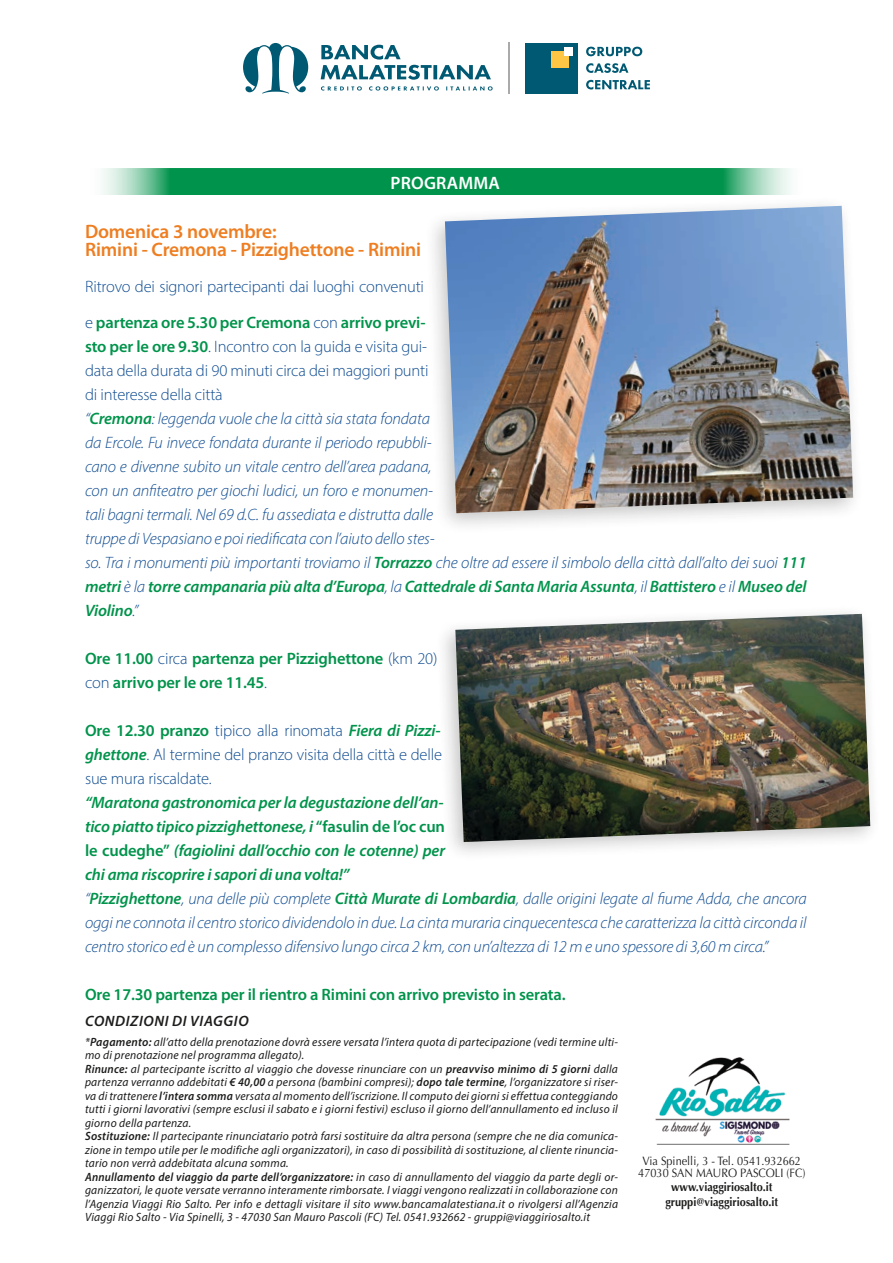
<style>
.page{position:relative;width:893px;height:1263px;background:#fff}
.page>*{position:absolute;margin:0;border:0;box-sizing:border-box;transform-origin:0 0}
.t1{font:600 19.5px/18px "Myriad Pro";letter-spacing:-.01em;color:#ee7e22}
.t2{font:600 18px "Myriad Pro";letter-spacing:.01em;color:#fff}
.t3{font:italic 300 16.5px/24px "Myriad Pro";letter-spacing:-.01em;color:#0f4c91}
.t4{font:300 16.5px/24px "Myriad Pro";letter-spacing:-.01em;color:#0f4c91}
.t5{font:600 16.5px/24px "Myriad Pro";letter-spacing:-.01em;color:#00934b}
.t6{font:italic 600 15px "Myriad Pro";letter-spacing:.04em;color:#1c1c1b}
.t7{font:12.15px/12.1px "Optima";color:#1c1c1b;text-align:center;scale:.9 1}
.t8{font:700 12.15px/14.5px "Optima";color:#1c1c1b;text-align:center;scale:.9 1}
.t9{font:italic 12px/13.5px "Myriad Pro";letter-spacing:.02em;color:#1c1c1b;scale:.96 1}
.s1{font-weight:600;color:#00934b}
.s2{font-weight:600;font-style:normal;color:#00934b}
.s3{font-style:normal}
.s4{font-weight:300;color:#0f4c91}
.s5{font-weight:600;font-style:italic;color:#00934b}
.s6{font-weight:600}
</style>
<div class="page">
<svg style="left:102px;top:168px;width:689px;height:27px;background:#1d9f60"></svg>
<div style="left:435px;top:603px;width:446px;height:259px;background:#1c1c1b;opacity:.25"></div>
<img style="left:455px;top:614px;width:415px;height:228px">
<div style="left:423px;top:194px;width:442px;height:341px;background:#1c1c1b;opacity:.25"></div>
<img style="left:445px;top:206px;width:408px;height:307px">
<svg style="left:243px;top:43px;width:65px;height:51px"></svg>
<div style="left:525px;top:43px;width:52px;height:51px;background:#005973"></div>
<div style="left:551px;top:51px;width:18px;height:17px;background:#fec645"></div>
<div style="left:564px;top:47px;width:9px;height:8px;background:#fff"></div>
<svg style="left:586px;top:47px;width:56px;height:9px"></svg>
<svg style="left:586px;top:63px;width:42px;height:10px"></svg>
<svg style="left:586px;top:80px;width:64px;height:9px"></svg>
<svg style="left:321px;top:45px;width:170px;height:35px"></svg>
<svg style="left:321px;top:86px;width:172px;height:5px"></svg>
<hr style="left:508px;top:43px;width:2px;height:51px;background:#aaaaab">
<img style="left:655px;top:1057px;width:135px;height:88px">
<h2 class="t2" style="left:391px;top:173px;width:111px">PROGRAMMA</h2>
<h1 class="t1" style="left:85px;top:223px;width:338px">Domenica 3 novembre:<br>Rimini - Cremona - Pizzighettone - Rimini</h1>
<h3 class="t4" style="left:85px;top:268px;width:342px;line-height:36px">Ritrovo dei signori partecipanti dai luoghi convenuti e <span class="s1">partenza ore 5.30 per Cremona</span> con <span class="s1">arrivo previ-</span></h3>
<p class="t3" style="left:85px;top:334px;width:723px"><span class="s2">sto per le ore 9.30</span><span class="s3">. Incontro con la guida e visita gui-<br>data della durata di 90 minuti circa dei maggiori punti<br>di interesse della città<br></span>“<span class="s1">Cremona</span>: leggenda vuole che la città sia stata fondata<br>da Ercole. Fu invece fondata durante il periodo repubbli-<br>cano e divenne subito un vitale centro dell’area padana,<br>con un anfiteatro per giochi ludici, un foro e monumen-<br>tali bagni termali. Nel 69 d.C. fu assediata e distrutta dalle<br>truppe di Vespasiano e poi riedificata con l’aiuto dello stes-<br>so. Tra i monumenti più importanti troviamo il <span class="s1">Torrazzo</span> che oltre ad essere il simbolo della città dall’alto dei suoi <span class="s1">111 metri</span> è la <span class="s1">torre campanaria più alta d’Europa</span>, la <span class="s1">Cattedrale di Santa Maria Assunta</span>, il <span class="s1">Battistero</span> e il <span class="s1">Museo del Violino</span>.”</p>
<h3 class="t5" style="left:85px;top:647px;width:354px">Ore 11.00 <span class="s4">circa</span> partenza per Pizzighettone <span class="s4">(km 20) con</span> arrivo per le ore 11.45<span class="s4">.</span></h3>
<h3 class="t4" style="left:85px;top:718px;width:358px;text-align:justify"><span class="s1">Ore 12.30 pranzo</span> tipico alla rinomata <span class="s5">Fiera di Pizzi&shy;ghettone</span>. Al termine del pranzo visita della città e delle sue mura riscaldate.</h3>
<p class="t3" style="left:85px;top:790px;width:723px"><span class="s1">“Maratona gastronomica per la degustazione dell’an-<br>tico piatto tipico pizzighettonese, i</span> <span class="s2">“fasulin de l’oc cun<br>le cudeghe”</span> <span class="s1">(fagiolini dall’occhio con le cotenne) per<br>chi ama riscoprire i sapori di una volta!”<br></span>“<span class="s1">Pizzighettone</span>, una delle più complete <span class="s1">Città Murate di Lombardia</span>, dalle origini legate al fiume Adda, che ancora oggi ne connota il centro storico dividendolo in due. La cinta muraria cinquecentesca che caratterizza la città circonda il centro storico ed è un complesso difensivo lungo circa 2 km, con un’altezza di 12 m e uno spessore di 3,60 m circa.”</p>
<h3 class="t5" style="left:85px;top:983px;width:482px">Ore 17.30 partenza per il rientro a Rimini con arrivo previsto in serata.</h3>
<p class="t6" style="left:85px;top:1011px;width:165px">CONDIZIONI DI VIAGGIO</p>
<p class="t9" style="left:85px;top:1035px;width:557px">*<span class="s6">Pagamento:</span> all’atto della prenotazione dovrà essere versata l’intera quota di partecipazione (vedi termine ulti&shy;mo di prenotazione nel programma allegato).<br><span class="s6">Rinunce:</span> al partecipante iscritto al viaggio che dovesse rinunciare con un <span class="s6">preavviso minimo di 5 giorni</span> dalla partenza verranno addebitati <span class="s6">€ 40,00</span> a persona (bambini compresi); <span class="s6">dopo tale termine</span>, l’organizzatore si riser&shy;va di trattenere <span class="s6">l’intera somma</span> versata al momento dell’iscrizione. Il computo dei giorni si effettua conteggiando tutti i giorni lavorativi (sempre esclusi il sabato e i giorni festivi) escluso il giorno dell’annullamento ed incluso il giorno della partenza.<br><span class="s6">Sostituzione:</span> Il partecipante rinunciatario potrà farsi sostituire da altra persona (sempre che ne dia comunica&shy;zione in tempo utile per le modifiche agli organizzatori), in caso di possibilità di sostituzione, al cliente rinuncia&shy;tario non verrà addebitata alcuna somma.<br><span class="s6">Annullamento del viaggio da parte dell’organizzatore:</span> in caso di annullamento del viaggio da parte degli or&shy;ganizzatori, le quote versate verranno interamente rimborsate. I viaggi vengono realizzati in collaborazione con l’Agenzia Viaggi Rio Salto. Per info e dettagli visitare il sito www.bancamalatestiana.it o rivolgersi all’Agenzia Viaggi Rio Salto - Via Spinelli, 3 - 47030 San Mauro Pascoli (FC) Tel. 0541.932662 - gruppi@viaggiriosalto.it</p>
<p class="t7" style="left:638px;top:1154px;width:187px">Via Spinelli, 3 - Tel. 0541.932662<br>47030 SAN MAURO PASCOLI (FC)</p>
<p class="t8" style="left:665px;top:1180px;width:127px">www.viaggiriosalto.it gruppi@viaggiriosalto.it</p>
</div>
